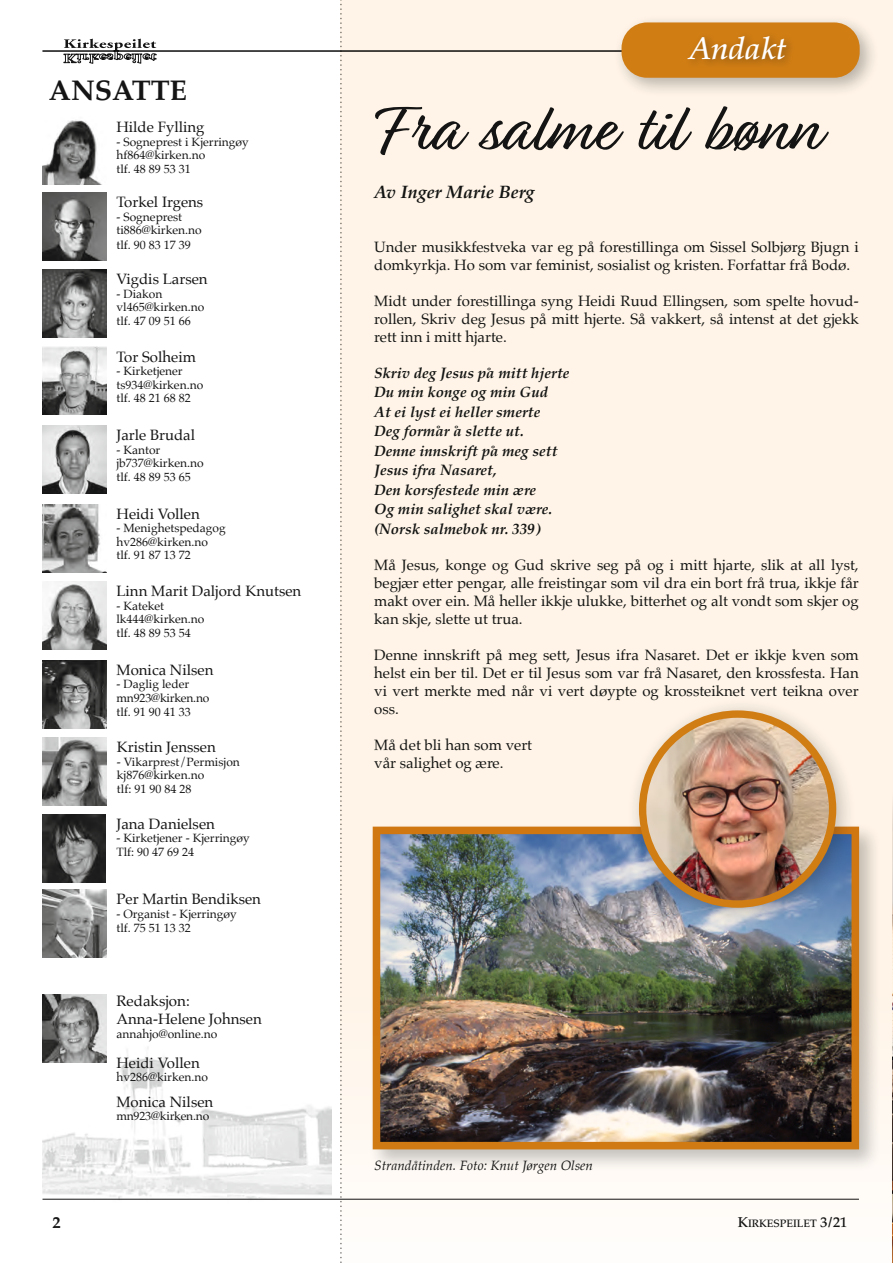
<style>
.page{position:relative;width:893px;height:1263px;background:#fff}
.page>*{position:absolute;margin:0;border:0;box-sizing:border-box;transform-origin:0 0}
.t1{font:70.5px "Relation";color:#131413}
.t2{font:italic 500 31.5px "Palatino";color:#fff}
.t3{font:700 28.5px "Palatino";color:#131413}
.t4{font:18px "Palatino Bold Italic Os F";color:#131413}
.t5{font:700 16.5px "Palatino";color:#131413}
.t6{font:15.15px "Palatino";color:#131413}
.t7{font:15px/18px "Palatino";color:#131413;text-align:justify}
.t8{font:italic 700 15px/19.5px "Palatino";color:#131413}
.t9{font:italic 13.5px "Palatino";color:#131413}
.t10{font:12px/13.5px "Palatino";color:#131413}
.t11{font:500 10.65px "Palatino";color:#131413}
.s1{font-size:14.25px}
</style>
<div class="page">
<hr style="left:43px;top:1199px;width:816px;height:1px;background:#131413">
<svg style="left:64px;top:38px;width:92px;height:26px"></svg>
<div style="left:340px;top:0;width:553px;height:1263px;background:#fff4e7"></div>
<hr style="left:43px;top:51px;width:816px;height:1px;background:#131413">
<img style="left:43px;top:347px;width:63px;height:68px">
<img style="left:43px;top:193px;width:63px;height:68px">
<img style="left:43px;top:426px;width:63px;height:68px">
<img style="left:43px;top:270px;width:63px;height:68px">
<img style="left:43px;top:505px;width:63px;height:68px">
<img style="left:43px;top:120px;width:59px;height:65px">
<svg style="left:340px;top:0;width:2px;height:1263px"></svg>
<div style="left:614px;top:14px;width:265px;height:84px;background:#131413;opacity:.3"></div>
<div style="left:621px;top:22px;width:239px;height:56px;background:#d07d14;border-radius:26px"></div>
<div style="left:684px;top:31px;width:113px;height:39px;background:#131413;opacity:.4"></div>
<img style="left:43px;top:1006px;width:288px;height:194px">
<img style="left:43px;top:814px;width:62px;height:68px">
<img style="left:43px;top:994px;width:63px;height:68px">
<img style="left:43px;top:890px;width:63px;height:68px">
<img style="left:43px;top:660px;width:63px;height:68px">
<img style="left:43px;top:581px;width:63px;height:68px">
<img style="left:43px;top:737px;width:63px;height:68px">
<div style="left:368px;top:822px;width:514px;height:351px;background:#131413;opacity:.25"></div>
<img style="left:382px;top:836px;width:468px;height:304px">
<div style="left:373px;top:827px;width:486px;height:322px;border:8px solid #d07d14"></div>
<div style="left:626px;top:697px;width:231px;height:231px;background:#131413;opacity:.25"></div>
<img style="left:643px;top:714px;width:190px;height:190px">
<div style="left:639px;top:710px;width:197px;height:198px;border:7px solid #d07d14;border-radius:50%"></div>
<h3 class="t3" style="left:49px;top:66px;width:140px">ANSATTE</h3>
<p class="t7" style="left:116px;top:118px;width:90px">Hilde Fylling</p>
<p class="t10" style="left:116px;top:135px;width:134px">- Sogneprest i Kjerringøy hf864@kirken.no<br>tlf. 48 89 53 31</p>
<p class="t7" style="left:116px;top:193px;width:88px">Torkel Irgens</p>
<p class="t10" style="left:116px;top:210px;width:87px;line-height:14px">- Sogneprest ti886@kirken.no tlf. 90 83 17 39</p>
<p class="t7" style="left:116px;top:270px;width:93px">Vigdis Larsen</p>
<p class="t10" style="left:116px;top:287px;width:90px">- Diakon vl465@kirken.no tlf. 47 09 51 66</p>
<p class="t7" style="left:116px;top:347px;width:81px">Tor Solheim</p>
<p class="t10" style="left:116px;top:364px;width:88px">- Kirketjener ts934@kirken.no tlf. 48 21 68 82</p>
<p class="t7" style="left:116px;top:426px;width:80px">Jarle Brudal</p>
<p class="t10" style="left:116px;top:443px;width:89px">- Kantor jb737@kirken.no tlf. 48 89 53 65</p>
<p class="t7" style="left:117px;top:504px;width:85px">Heidi Vollen</p>
<p class="t10" style="left:117px;top:521px;width:111px">- Menighetspedagog hv286@kirken.no<br>tlf. 91 87 13 72</p>
<p class="t7" style="left:116px;top:582px;width:186px">Linn Marit Daljord Knutsen</p>
<p class="t10" style="left:116px;top:599px;width:89px">- Kateket lk444@kirken.no tlf. 48 89 53 54</p>
<p class="t7" style="left:117px;top:660px;width:98px">Monica Nilsen</p>
<p class="t10" style="left:117px;top:677px;width:94px;line-height:14px">- Daglig leder mn923@kirken.no tlf. 91 90 41 33</p>
<p class="t7" style="left:117px;top:738px;width:100px">Kristin Jenssen</p>
<p class="t10" style="left:117px;top:755px;width:124px">- Vikarprest/Permisjon kj876@kirken.no<br>tlf: 91 90 84 28</p>
<p class="t7" style="left:116px;top:815px;width:100px">Jana Danielsen</p>
<p class="t10" style="left:116px;top:831px;width:135px">- Kirketjener - Kjerringøy<br>Tlf: 90 47 69 24</p>
<p class="t7" style="left:117px;top:890px;width:146px">Per Martin Bendiksen</p>
<p class="t10" style="left:117px;top:906px;width:122px;line-height:14.4px">- Organist - Kjerringøy tlf. 75 51 13 32</p>
<p class="t6" style="left:116px;top:988px;width:75px">Redaksjon:</p>
<p class="t7" style="left:116px;top:1009px;width:147px">Anna-Helene Johnsen</p>
<p class="t10" style="left:116px;top:1027px;width:103px">annahjo@online.no</p>
<p class="t7" style="left:116px;top:1053px;width:85px">Heidi Vollen</p>
<p class="t10" style="left:116px;top:1070px;width:93px">hv286@kirken.no</p>
<p class="t7" style="left:116px;top:1093px;width:98px">Monica Nilsen</p>
<p class="t10" style="left:116px;top:1109px;width:94px">mn923@kirken.no</p>
<h2 class="t2" style="left:689px;top:29px;width:98px">Andakt</h2>
<h1 class="t1" style="left:373px;top:89px;width:446px">Fra salme til bønn</h1>
<p class="t4" style="left:374px;top:181px;width:162px">Av Inger Marie Berg</p>
<p class="t7" style="left:374px;top:238px;width:486px">Under musikkfestveka var eg på forestillinga om Sissel Solbjørg Bjugn i domkyrkja. Ho som var feminist, sosialist og kristen. Forfattar frå Bodø.</p>
<p class="t7" style="left:374px;top:292px;width:486px">Midt under forestillinga syng Heidi Ruud Ellingsen, som spelte hovud&shy;rollen, Skriv deg Jesus på mitt hjerte. Så vakkert, så intenst at det gjekk rett inn i mitt hjarte.</p>
<p class="t8" style="left:374px;top:363px;width:197px">Skriv deg Jesus på mitt hjerte<br>Du min konge og min Gud<br>At ei lyst ei heller smerte<br>Deg formår å slette ut.<br>Denne innskrift på meg sett<br>Jesus ifra Nasaret,<br>Den korsfestede min ære<br>Og min salighet skal være. (Norsk salmebok nr. 339)</p>
<p class="t7" style="left:374px;top:556px;width:486px">Må Jesus, konge og Gud skrive seg på og i mitt hjarte, slik at all lyst, begjær etter pengar, alle freistingar som vil dra ein bort frå trua, ikkje får makt over ein. Må heller ikkje ulukke, bitterhet og alt vondt som skjer og kan skje, slette ut trua.</p>
<p class="t7" style="left:374px;top:646px;width:486px">Denne innskrift på meg sett, Jesus ifra Nasaret. Det er ikkje kven som helst ein ber til. Det er til Jesus som var frå Nasaret, den krossfesta. Han vi vert merkte med når vi vert døypte og krossteiknet vert teikna over oss.</p>
<p class="t7" style="left:374px;top:736px;width:159px">Må det bli han som vert vår salighet og ære.</p>
<p class="t9" style="left:374px;top:1154px;width:220px">Strandåtinden. Foto: Knut Jørgen Olsen</p>
<p class="t5" style="left:53px;top:1208px;width:10px">2</p>
<p class="t11" style="left:738px;top:1217px;width:111px"><span class="s1">K</span>IRKESPEILET <span class="s1">3/21</span></p>
</div>
